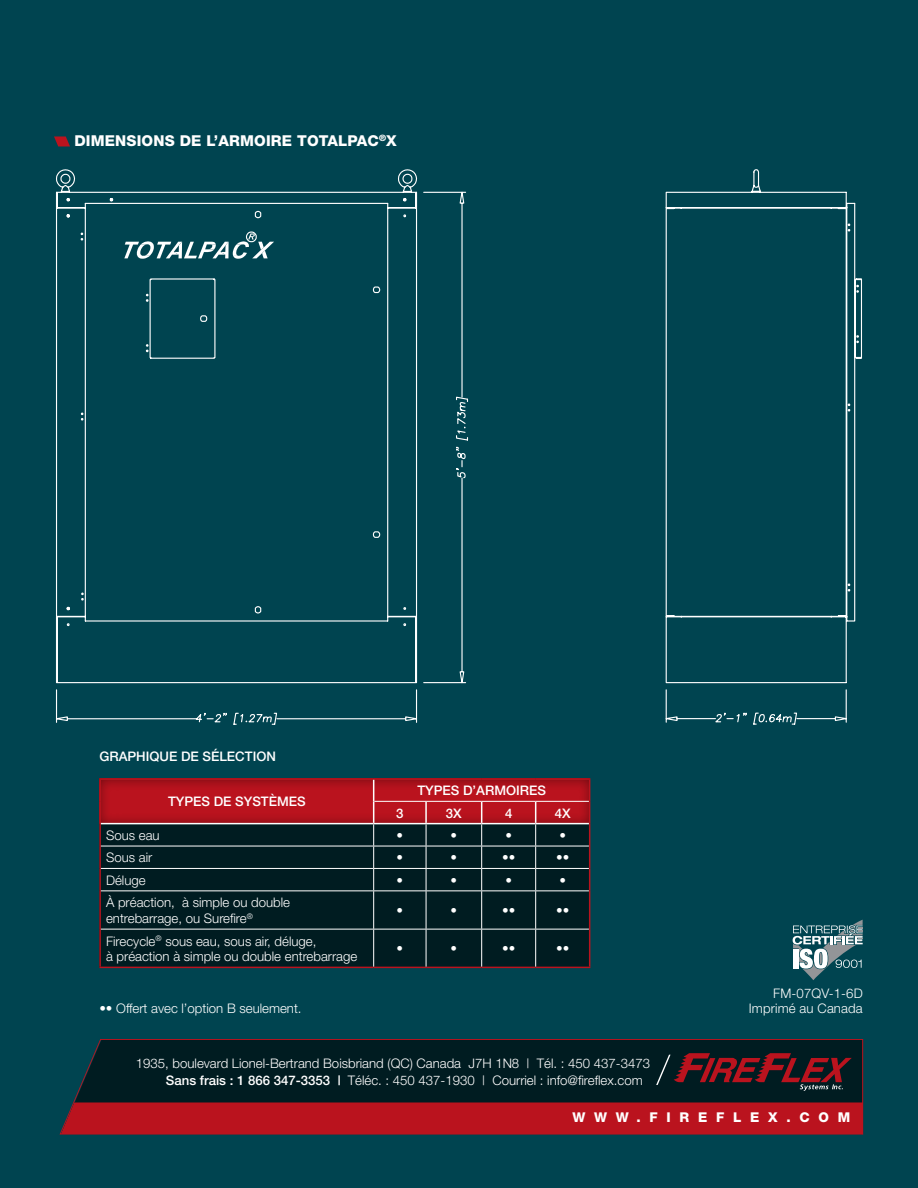
<style>
.page{position:relative;width:918px;height:1188px;background:#004450}
.page>*{position:absolute;margin:0;border:0;box-sizing:border-box;transform-origin:0 0}
.t1{font:800 15px "Helvetica Neue";letter-spacing:.01em;color:#fff}
.t2{font:800 13.5px "Helvetica Neue";letter-spacing:.65em;color:#fff}
.t3{font:300 13.2px/15.9px "Helvetica Neue";color:#fff}
.t4{font:500 13.2px "Helvetica Neue";color:#fff}
.s1{font-weight:500}
</style>
<div class="page">
<svg style="left:59px;top:1039px;width:805px;height:96px;background:#461921"></svg>
<svg style="left:655px;top:1053px;width:197px;height:38px;background:#3b1c23"></svg>
<div style="left:99px;top:823px;width:491px;height:145px;background:#001c21"></div>
<div style="left:86px;top:766px;width:517px;height:58px;background:#000;opacity:.5"></div>
<hr style="left:99px;top:824px;width:2px;height:22px;background:#ba131e">
<hr style="left:99px;top:846px;width:2px;height:22px;background:#ba131e">
<hr style="left:99px;top:868px;width:2px;height:23px;background:#ba131e">
<hr style="left:99px;top:891px;width:2px;height:38px;background:#ba131e">
<hr style="left:99px;top:929px;width:2px;height:38px;background:#ba131e">
<hr style="left:99px;top:967px;width:275px;height:1px;background:#ba131e">
<hr style="left:374px;top:967px;width:52px;height:1px;background:#ba131e">
<hr style="left:426px;top:967px;width:56px;height:1px;background:#ba131e">
<hr style="left:482px;top:967px;width:54px;height:1px;background:#ba131e">
<hr style="left:536px;top:967px;width:54px;height:1px;background:#ba131e">
<hr style="left:589px;top:891px;width:1px;height:38px;background:#ba131e">
<hr style="left:589px;top:929px;width:1px;height:38px;background:#ba131e">
<hr style="left:101px;top:846px;width:273px;height:1px;background:#fff">
<hr style="left:374px;top:846px;width:52px;height:1px;background:#fff">
<hr style="left:426px;top:846px;width:56px;height:1px;background:#fff">
<hr style="left:482px;top:846px;width:54px;height:1px;background:#fff">
<hr style="left:536px;top:846px;width:53px;height:1px;background:#fff">
<hr style="left:101px;top:868px;width:273px;height:1px;background:#fff">
<hr style="left:374px;top:868px;width:52px;height:1px;background:#fff">
<hr style="left:426px;top:868px;width:56px;height:1px;background:#fff">
<svg style="left:426px;top:824px;width:1px;height:66px"></svg>
<hr style="left:482px;top:868px;width:54px;height:1px;background:#fff">
<hr style="left:536px;top:868px;width:53px;height:1px;background:#fff">
<hr style="left:101px;top:890px;width:273px;height:1px;background:#fff">
<hr style="left:374px;top:890px;width:52px;height:1px;background:#fff">
<hr style="left:373px;top:891px;width:1px;height:38px;background:#fff">
<hr style="left:426px;top:890px;width:56px;height:1px;background:#fff">
<hr style="left:426px;top:891px;width:1px;height:38px;background:#fff">
<hr style="left:482px;top:890px;width:54px;height:1px;background:#fff">
<hr style="left:481px;top:891px;width:1px;height:38px;background:#fff">
<hr style="left:536px;top:890px;width:53px;height:1px;background:#fff">
<hr style="left:535px;top:891px;width:1px;height:38px;background:#fff">
<hr style="left:101px;top:929px;width:273px;height:1px;background:#fff">
<hr style="left:374px;top:929px;width:52px;height:1px;background:#fff">
<hr style="left:373px;top:929px;width:1px;height:38px;background:#fff">
<hr style="left:426px;top:929px;width:56px;height:1px;background:#fff">
<hr style="left:426px;top:929px;width:1px;height:38px;background:#fff">
<hr style="left:482px;top:929px;width:54px;height:1px;background:#fff">
<hr style="left:481px;top:929px;width:1px;height:38px;background:#fff">
<hr style="left:536px;top:929px;width:53px;height:1px;background:#fff">
<hr style="left:535px;top:929px;width:1px;height:38px;background:#fff">
<hr style="left:99px;top:778px;width:275px;height:2px;background:#ba131e">
<hr style="left:99px;top:780px;width:2px;height:21px;background:#ba131e">
<hr style="left:99px;top:801px;width:2px;height:23px;background:#ba131e">
<hr style="left:101px;top:823px;width:273px;height:1px;background:#fff">
<hr style="left:374px;top:778px;width:52px;height:2px;background:#ba131e">
<hr style="left:426px;top:778px;width:56px;height:2px;background:#ba131e">
<hr style="left:482px;top:778px;width:54px;height:2px;background:#ba131e">
<hr style="left:536px;top:778px;width:54px;height:2px;background:#ba131e">
<svg style="left:589px;top:780px;width:1px;height:111px"></svg>
<svg style="left:373px;top:780px;width:1px;height:110px"></svg>
<hr style="left:425px;top:802px;width:2px;height:21px;background:#fff">
<svg style="left:481px;top:802px;width:1px;height:88px"></svg>
<svg style="left:535px;top:802px;width:1px;height:88px"></svg>
<hr style="left:374px;top:823px;width:52px;height:1px;background:#fff">
<hr style="left:426px;top:823px;width:56px;height:1px;background:#fff">
<hr style="left:482px;top:823px;width:54px;height:1px;background:#fff">
<hr style="left:536px;top:823px;width:53px;height:1px;background:#fff">
<hr style="left:374px;top:801px;width:52px;height:1px;background:#fff">
<hr style="left:426px;top:801px;width:56px;height:1px;background:#fff">
<hr style="left:482px;top:801px;width:54px;height:1px;background:#fff">
<hr style="left:536px;top:801px;width:53px;height:1px;background:#fff">
<svg style="left:55px;top:169px;width:807px;height:556px"></svg>
<svg style="left:124px;top:231px;width:150px;height:28px"></svg>
<svg style="left:54px;top:136px;width:16px;height:10px"></svg>
<svg style="left:793px;top:920px;width:70px;height:60px"></svg>
<p class="t1" style="left:74px;top:132px;width:324px">DIMENSIONS DE L’ARMOIRE TOTALPAC<sup>®</sup>X</p>
<p class="t4" style="left:99px;top:749px;width:178px">GRAPHIQUE DE SÉLECTION</p>
<p class="t4" style="left:168px;top:794px;width:139px">TYPES DE SYSTÈMES</p>
<p class="t4" style="left:417px;top:783px;width:130px">TYPES D’ARMOIRES</p>
<p class="t4" style="left:396px;top:805px;width:9px">3</p>
<p class="t4" style="left:446px;top:805px;width:17px">3X</p>
<p class="t4" style="left:505px;top:805px;width:9px">4</p>
<p class="t4" style="left:555px;top:805px;width:17px">4X</p>
<p class="t3" style="left:106px;top:827px;width:55px">Sous eau</p>
<p class="t3" style="left:397px;top:827px;width:8px">•</p>
<p class="t3" style="left:451px;top:827px;width:8px">•</p>
<p class="t3" style="left:505px;top:827px;width:8px">•</p>
<p class="t3" style="left:559px;top:827px;width:8px">•</p>
<p class="t3" style="left:106px;top:850px;width:48px">Sous air</p>
<p class="t3" style="left:397px;top:850px;width:8px">•</p>
<p class="t3" style="left:451px;top:850px;width:8px">•</p>
<p class="t3" style="left:502px;top:850px;width:15px">••</p>
<p class="t3" style="left:556px;top:850px;width:15px">••</p>
<p class="t3" style="left:106px;top:872px;width:41px">Déluge</p>
<p class="t3" style="left:397px;top:872px;width:8px">•</p>
<p class="t3" style="left:451px;top:872px;width:8px">•</p>
<p class="t3" style="left:505px;top:872px;width:8px">•</p>
<p class="t3" style="left:559px;top:872px;width:8px">•</p>
<p class="t3" style="left:106px;top:894px;width:185px">À préaction, à simple ou double entrebarrage, ou Surefire<sup>®</sup></p>
<p class="t3" style="left:397px;top:902px;width:8px">•</p>
<p class="t3" style="left:451px;top:902px;width:8px">•</p>
<p class="t3" style="left:502px;top:902px;width:15px">••</p>
<p class="t3" style="left:556px;top:902px;width:15px">••</p>
<p class="t3" style="left:106px;top:933px;width:253px">Firecycle<sup>®</sup> sous eau, sous air, déluge,<br>à préaction à simple ou double entrebarrage</p>
<p class="t3" style="left:397px;top:941px;width:8px">•</p>
<p class="t3" style="left:451px;top:941px;width:8px">•</p>
<p class="t3" style="left:502px;top:941px;width:15px">••</p>
<p class="t3" style="left:556px;top:941px;width:15px">••</p>
<p class="t3" style="left:99px;top:1000px;width:204px">•• Offert avec l’option B seulement.</p>
<p class="t3" style="left:773px;top:985px;width:91px">FM-07QV-1-6D</p>
<p class="t3" style="left:749px;top:1000px;width:115px">Imprimé au Canada</p>
<p class="t3" style="left:166px;top:1055px;width:486px;line-height:16.5px;text-indent:-30px">1935, boulevard Lionel-Bertrand Boisbriand (QC) Canada J7H 1N8 | Tél. : 450 437-3473<br><span class="s1">Sans frais : 1 866 347-3353 |</span> Téléc. : 450 437-1930 | Courriel : info@fireflex.com</p>
<p class="t2" style="left:572px;top:1110px;width:279px">WWW.FIREFLEX.COM</p>
</div>
